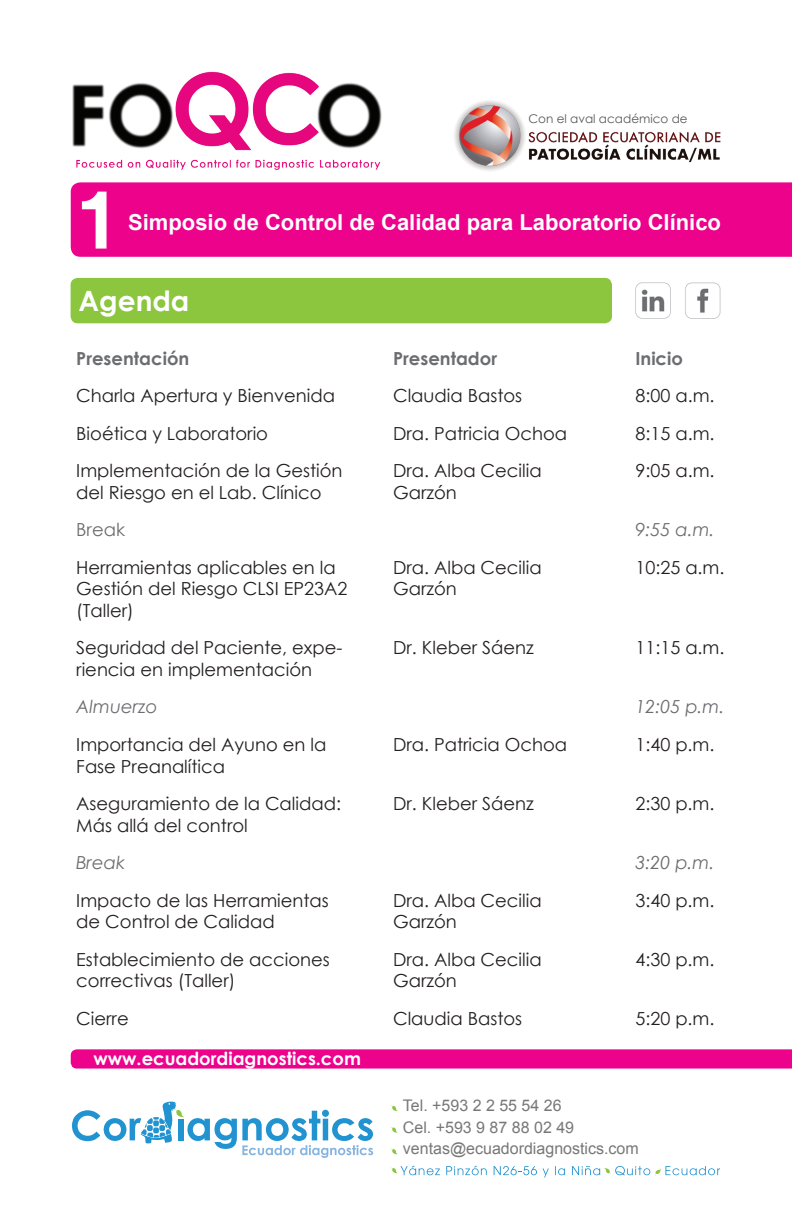
<style>
.page{position:relative;width:792px;height:1224px;background:#fff}
.page>*{position:absolute;margin:0;border:0;box-sizing:border-box;transform-origin:0 0}
.t1{font:700 28px "Century Gothic";color:#fff}
.t2{font:700 22px "Arial";color:#fff}
.t3{font:18px/21.6px "Century Gothic";color:#231f20}
.t4{font:italic 18px "Century Gothic";color:#6c6d70}
.t5{font:700 18px "Century Gothic";color:#6c6d70}
.t6{font:700 18px "Century Gothic";color:#fff}
.t7{font:18px "Century Gothic";color:#6c6d70}
.t8{font:16px/21.6px "Arial";color:#787877}
.t9{font:12px "Century Gothic";color:#57585a}
</style>
<div class="page">
<div style="left:71px;top:182px;width:721px;height:75px;background:#ed028c"></div>
<svg style="left:71px;top:1049px;width:721px;height:20px;background:#ed0c90"></svg>
<svg style="left:72px;top:1101px;width:301px;height:57px"></svg>
<img style="left:72px;top:71px;width:310px;height:99px">
<img style="left:636px;top:283px;width:85px;height:36px">
<img style="left:454px;top:100px;width:267px;height:71px">
<svg style="left:446px;top:1166px;width:41px;height:9px"></svg>
<svg style="left:494px;top:1166px;width:43px;height:9px"></svg>
<svg style="left:543px;top:1168px;width:6px;height:10px"></svg>
<svg style="left:555px;top:1166px;width:10px;height:9px"></svg>
<svg style="left:391px;top:1166px;width:49px;height:9px"></svg>
<svg style="left:572px;top:1166px;width:148px;height:9px"></svg>
<svg style="left:391px;top:1105px;width:7px;height:6px"></svg>
<svg style="left:391px;top:1127px;width:7px;height:6px"></svg>
<svg style="left:391px;top:1149px;width:7px;height:5px"></svg>
<div style="left:71px;top:278px;width:541px;height:45px;background:#8bc63e;border-radius:7px"></div>
<svg style="left:82px;top:192px;width:25px;height:57px"></svg>
<p class="t9" style="left:528px;top:110px;width:161px">Con el aval académico de</p>
<p class="t2" style="left:128px;top:206px;width:594px">Simposio de Control de Calidad para Laboratorio Clínico</p>
<h1 class="t1" style="left:79px;top:280px;width:112px">Agenda</h1>
<p class="t5" style="left:76px;top:344px;width:115px">Presentación</p>
<p class="t5" style="left:393px;top:344px;width:106px">Presentador</p>
<p class="t5" style="left:636px;top:344px;width:49px">Inicio</p>
<p class="t3" style="left:76px;top:384px;width:260px">Charla Apertura y Bienvenida</p>
<p class="t3" style="left:393px;top:384px;width:131px">Claudia Bastos</p>
<p class="t3" style="left:636px;top:384px;width:81px">8:00 a.m.</p>
<p class="t3" style="left:76px;top:422px;width:193px">Bioética y Laboratorio</p>
<p class="t3" style="left:393px;top:422px;width:176px">Dra. Patricia Ochoa</p>
<p class="t3" style="left:636px;top:422px;width:81px">8:15 a.m.</p>
<p class="t3" style="left:76px;top:459px;width:268px">Implementación de la Gestión del Riesgo en el Lab. Clínico</p>
<p class="t3" style="left:393px;top:459px;width:150px">Dra. Alba Cecilia<br>Garzón</p>
<p class="t3" style="left:636px;top:459px;width:81px">9:05 a.m.</p>
<p class="t7" style="left:76px;top:517px;width:50px">Break</p>
<p class="t4" style="left:636px;top:517px;width:81px">9:55 a.m.</p>
<p class="t3" style="left:76px;top:556px;width:273px">Herramientas aplicables en la<br>Gestión del Riesgo CLSI EP23A2 (Taller)</p>
<p class="t3" style="left:393px;top:556px;width:150px">Dra. Alba Cecilia<br>Garzón</p>
<p class="t3" style="left:636px;top:556px;width:91px">10:25 a.m.</p>
<p class="t3" style="left:76px;top:637px;width:268px">Seguridad del Paciente, expe&shy;riencia en implementación</p>
<p class="t3" style="left:393px;top:637px;width:142px">Dr. Kleber Sáenz</p>
<p class="t3" style="left:636px;top:637px;width:91px">11:15 a.m.</p>
<p class="t4" style="left:76px;top:694px;width:83px">Almuerzo</p>
<p class="t4" style="left:636px;top:694px;width:90px">12:05 p.m.</p>
<p class="t3" style="left:76px;top:733px;width:252px">Importancia del Ayuno en la<br>Fase Preanalítica</p>
<p class="t3" style="left:393px;top:733px;width:176px">Dra. Patricia Ochoa</p>
<p class="t3" style="left:636px;top:733px;width:81px">1:40 p.m.</p>
<p class="t3" style="left:76px;top:792px;width:266px">Aseguramiento de la Calidad:<br>Más allá del control</p>
<p class="t3" style="left:393px;top:792px;width:142px">Dr. Kleber Sáenz</p>
<p class="t3" style="left:636px;top:792px;width:81px">2:30 p.m.</p>
<p class="t4" style="left:76px;top:850px;width:50px">Break</p>
<p class="t4" style="left:636px;top:850px;width:81px">3:20 p.m.</p>
<p class="t3" style="left:76px;top:889px;width:254px">Impacto de las Herramientas de Control de Calidad</p>
<p class="t3" style="left:393px;top:889px;width:150px">Dra. Alba Cecilia<br>Garzón</p>
<p class="t3" style="left:636px;top:889px;width:81px">3:40 p.m.</p>
<p class="t3" style="left:76px;top:948px;width:255px">Establecimiento de acciones correctivas (Taller)</p>
<p class="t3" style="left:393px;top:948px;width:150px">Dra. Alba Cecilia<br>Garzón</p>
<p class="t3" style="left:636px;top:948px;width:81px">4:30 p.m.</p>
<p class="t3" style="left:76px;top:1007px;width:54px">Cierre</p>
<p class="t3" style="left:393px;top:1007px;width:131px">Claudia Bastos</p>
<p class="t3" style="left:636px;top:1007px;width:81px">5:20 p.m.</p>
<p class="t6" style="left:93px;top:1044px;width:269px">www.ecuadordiagnostics.com</p>
<p class="t8" style="left:403px;top:1095px;width:237px">Tel. +593 2 2 55 54 26<br>Cel. +593 9 87 88 02 49 ventas@ecuadordiagnostics.com</p>
</div>
